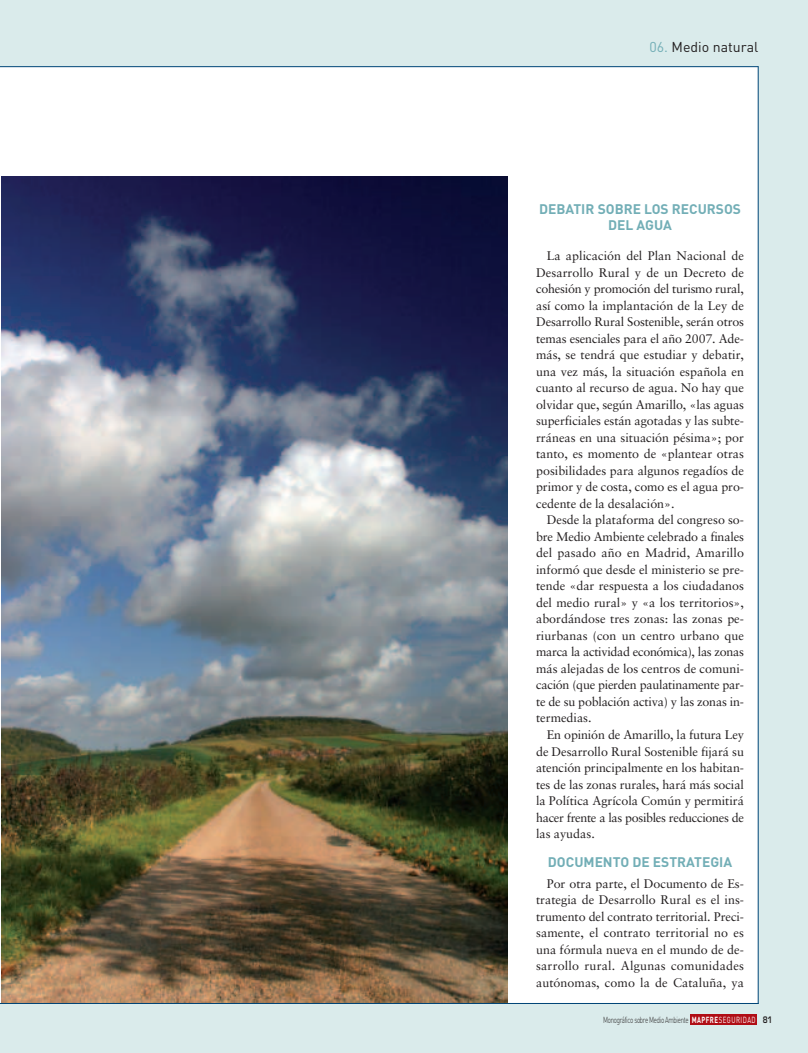
<style>
.page{position:relative;width:808px;height:1053px;background:#fff}
.page>*{position:absolute;margin:0;border:0;box-sizing:border-box;transform-origin:0 0}
.t1{font:14.12px "DIN";color:#231f20}
.t2{font:700 13.75px/16.2px "DIN";color:#72aeb6;text-align:center}
.t3{font:12.5px/16.5px "Sabon";letter-spacing:-.005em;color:#231f20;text-align:justify}
.t4{font:300 8.75px "DIN";letter-spacing:-.05em;color:#231f20;scale:.7 1}
.s1{color:#72aeb6}
.s2{font-weight:700;color:#fff}
.s3{font-weight:400;color:#fff}
.s4{font-family:"Eurostile";font-weight:600}
</style>
<div class="page">
<div style="left:758px;top:60px;width:50px;height:992px;background:#daebeb"></div>
<div style="left:0;top:1003px;width:808px;height:49px;background:#daebeb"></div>
<div style="left:0;top:0;width:808px;height:66px;background:#daebeb"></div>
<hr style="left:0;top:66px;width:758px;height:1px;background:#004577">
<hr style="left:758px;top:66px;width:1px;height:937px;background:#004577">
<div style="left:690px;top:1014px;width:67px;height:10px;background:#b00d15"></div>
<img style="left:1px;top:176px;width:507px;height:826px">
<hr style="left:0;top:1002px;width:759px;height:1px;background:#004577">
<p class="t1" style="left:649px;top:42px;width:110px"><span class="s1">06.</span> Medio natural</p>
<p class="t2" style="left:539px;top:202px;width:203px">DEBATIR SOBRE LOS RECURSOS<br>DEL AGUA</p>
<p class="t3" style="left:536px;top:248px;width:209px;text-indent:11px">La aplicación del Plan Nacional de Desarrollo Rural y de un Decreto de cohesión y promoción del turismo rural, así como la implantación de la Ley de Desarrollo Rural Sostenible, serán otros temas esenciales para el año 2007. Ade&shy;más, se tendrá que estudiar y debatir, una vez más, la situación española en cuanto al recurso de agua. No hay que olvidar que, según Amarillo, «las aguas superficiales están agotadas y las subte&shy;rráneas en una situación pésima»; por tanto, es momento de «plantear otras posibilidades para algunos regadíos de primor y de costa, como es el agua pro&shy;cedente de la desalación».</p>
<p class="t3" style="left:536px;top:512px;width:209px;text-indent:11px">Desde la plataforma del congreso so&shy;bre Medio Ambiente celebrado a finales del pasado año en Madrid, Amarillo informó que desde el ministerio se pre&shy;tende «dar respuesta a los ciudadanos del medio rural» y «a los territorios», abordándose tres zonas: las zonas pe&shy;riurbanas (con un centro urbano que marca la actividad económica), las zonas más alejadas de los centros de comuni&shy;cación (que pierden paulatinamente par&shy;te de su población activa) y las zonas in&shy;termedias.</p>
<p class="t3" style="left:536px;top:727px;width:209px;text-indent:11px">En opinión de Amarillo, la futura Ley de Desarrollo Rural Sostenible fijará su atención principalmente en los habitan&shy;tes de las zonas rurales, hará más social la Política Agrícola Común y permitirá hacer frente a las posibles reducciones de las ayudas.</p>
<p class="t2" style="left:548px;top:855px;width:186px">DOCUMENTO DE ESTRATEGIA</p>
<p class="t3" style="left:536px;top:875px;width:209px;text-indent:11px">Por otra parte, el Documento de Es&shy;trategia de Desarrollo Rural es el ins&shy;trumento del contrato territorial. Preci&shy;samente, el contrato territorial no es una fórmula nueva en el mundo de de&shy;sarrollo rural. Algunas comunidades autónomas, como la de Cataluña, ya</p>
<p class="t4" style="left:603px;top:1016px;width:244px">Monográfico sobre Medio Ambiente <span class="s2">MAPFRE</span><span class="s3">SEGURIDAD</span> <span class="s4">81</span></p>
</div>
